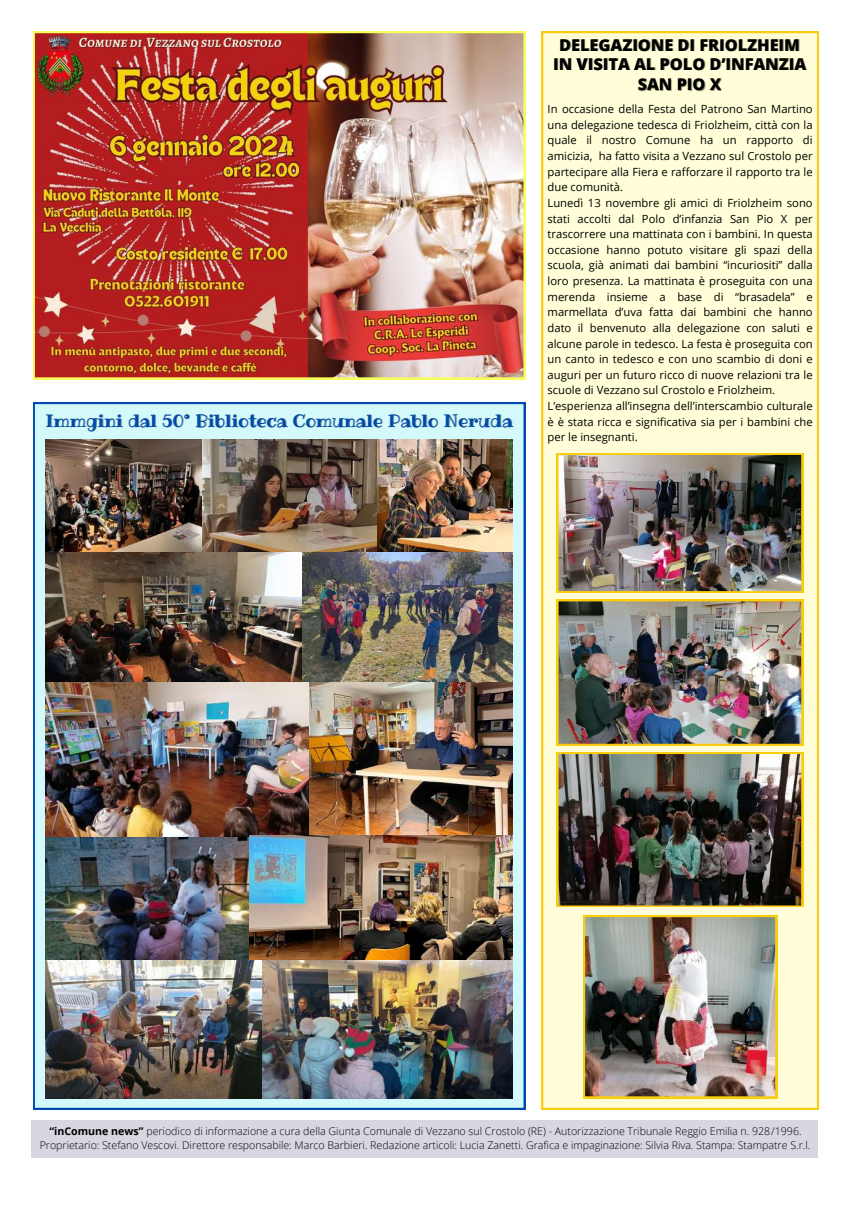
<style>
.page{position:relative;width:851px;height:1205px;background:#fff}
.page>*{position:absolute;margin:0;border:0;box-sizing:border-box;transform-origin:0 0}
.t1{font:17.5px "Ribeye";color:#004aad}
.t2{font:800 16.25px/18.8px "Open Sans";color:#000;text-align:center}
.t3{font:11.25px/15.6px "Open Sans";color:#000}
.t4{font:300 10.62px/14.1px "Open Sans";color:#000;text-align:center}
.s1{font-weight:700}
</style>
<div class="page">
<div style="left:31px;top:1120px;width:786px;height:37px;background:#d8d7e1"></div>
<img style="left:33px;top:31px;width:492px;height:348px">
<div style="left:541px;top:31px;width:277px;height:1078px;background:#fffed8"></div>
<img style="left:556px;top:599px;width:246px;height:146px">
<img style="left:556px;top:752px;width:246px;height:155px">
<img style="left:583px;top:915px;width:193px;height:183px">
<svg style="left:33px;top:402px;width:492px;height:707px;background:#b8dfe9"></svg>
<img style="left:46px;top:440px;width:156px;height:112px">
<img style="left:376px;top:440px;width:136px;height:112px">
<img style="left:202px;top:440px;width:174px;height:112px">
<img style="left:46px;top:552px;width:256px;height:131px">
<img style="left:302px;top:552px;width:210px;height:131px">
<img style="left:46px;top:837px;width:203px;height:124px">
<img style="left:309px;top:683px;width:203px;height:153px">
<img style="left:46px;top:683px;width:263px;height:154px">
<img style="left:249px;top:836px;width:263px;height:125px">
<img style="left:261px;top:961px;width:251px;height:137px">
<img style="left:46px;top:961px;width:215px;height:137px">
<img style="left:556px;top:453px;width:246px;height:140px">
<h1 class="t1" style="left:46px;top:408px;width:468px">Immgini dal 50° Biblioteca Comunale Pablo Neruda</h1>
<h2 class="t2" style="left:553px;top:35px;width:254px">DELEGAZIONE DI FRIOLZHEIM<br>IN VISITA AL POLO D’INFANZIA</h2>
<h2 class="t2" style="left:637px;top:74px;width:85px">SAN PIO X</h2>
<p class="t3" style="left:547px;top:101px;width:266px">In occasione della Festa del Patrono San Martino una delegazione tedesca di Friolzheim, città con la quale il nostro Comune ha un rapporto di amicizia, ha fatto visita a Vezzano sul Crostolo per partecipare alla Fiera e rafforzare il rapporto tra le due comunità.<br>Lunedì 13 novembre gli amici di Friolzheim sono stati accolti dal Polo d’infanzia San Pio X per trascorrere una mattinata con i bambini. In questa occasione hanno potuto visitare gli spazi della scuola, già animati dai bambini “incuriositi” dalla loro presenza. La mattinata è proseguita con una merenda insieme a base di “brasadela” e marmellata d’uva fatta dai bambini che hanno dato il benvenuto alla delegazione con saluti e alcune parole in tedesco. La festa è proseguita con un canto in tedesco e con uno scambio di doni e auguri per un futuro ricco di nuove relazioni tra le scuole di Vezzano sul Crostolo e Friolzheim.<br>L’esperienza all’insegna dell’interscambio culturale è è stata ricca e significativa sia per i bambini che per le insegnanti.</p>
<p class="t4" style="left:40px;top:1124px;width:771px"><span class="s1">“inComune news”</span> periodico di informazione a cura della Giunta Comunale di Vezzano sul Crostolo (RE) - Autorizzazione Tribunale Reggio Emilia n. 928/1996.<br>Proprietario: Stefano Vescovi. Direttore responsabile: Marco Barbieri. Redazione articoli: Lucia Zanetti. Grafica e impaginazione: Silvia Riva. Stampa: Stampatre S.r.l.</p>
</div>
